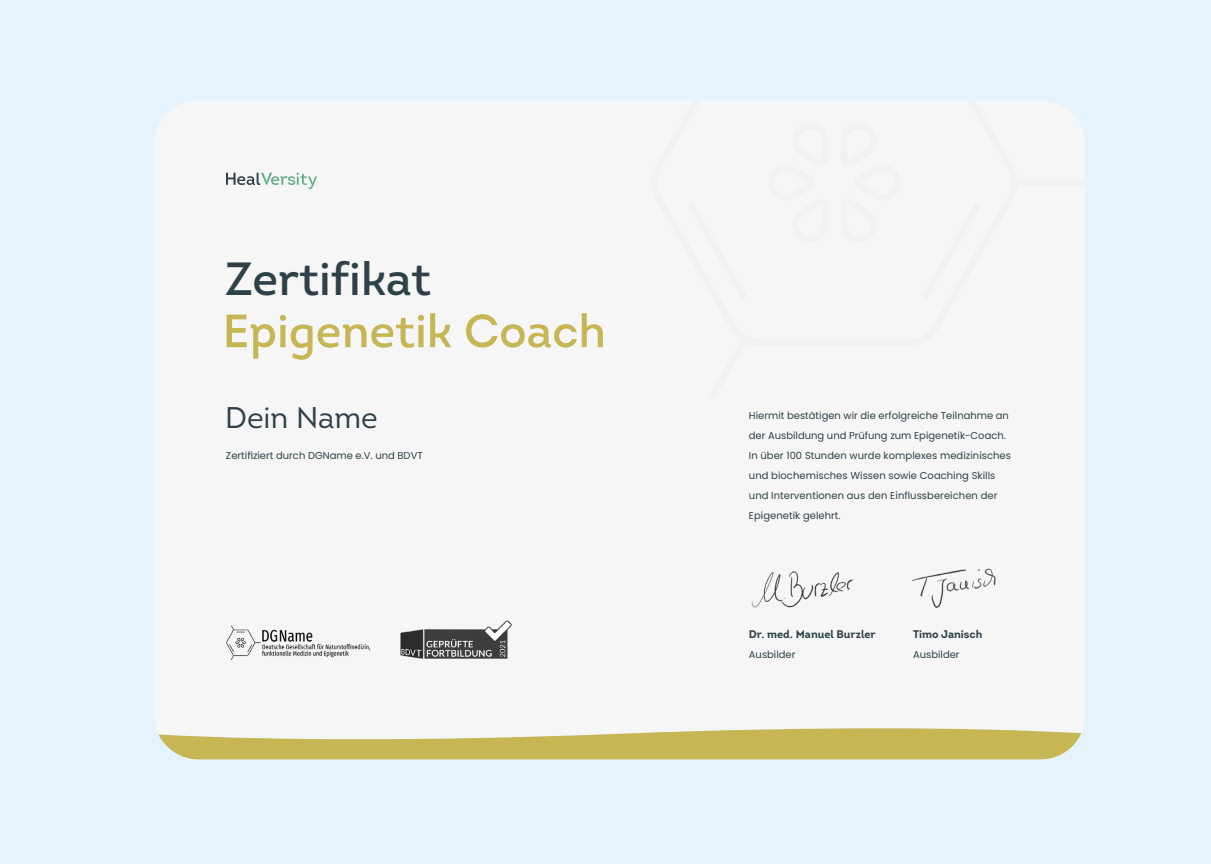
<style>
.page{position:relative;width:1211px;height:864px;background:#fff}
.page>*{position:absolute;margin:0;border:0;box-sizing:border-box;transform-origin:0 0}
.t1{font:46.38px "Intro";color:#2e4048}
.t2{font:29.93px "Intro";color:#2e4048}
.t3{font:700 11.03px "Intro";color:#2e4048}
.t4{font:9.97px/19.9px "Poppins";letter-spacing:.005em;color:#2e4048}
</style>
<div class="page">
<div style="left:0;top:0;width:1210px;height:863px;background:#e7f3fc"></div>
<div style="left:154px;top:101px;width:931px;height:627px;background:#f7f6f6"></div>
<svg style="left:226px;top:173px;width:91px;height:17px"></svg>
<svg style="left:156px;top:728px;width:927px;height:31px"></svg>
<svg style="left:226px;top:313px;width:377px;height:46px"></svg>
<img style="left:224px;top:622px;width:151px;height:40px">
<img style="left:400px;top:619px;width:111px;height:39px">
<img style="left:743px;top:564px;width:123px;height:48px">
<img style="left:907px;top:566px;width:92px;height:44px">
<div style="left:649px;top:101px;width:436px;height:297px;background:#f7f6f6"></div>
<div style="left:921px;top:202px;width:60px;height:97px;background:#f7f6f6"></div>
<div style="left:687px;top:202px;width:60px;height:97px;background:#f7f6f6"></div>
<div style="left:839px;top:121px;width:62px;height:123px;background:#f7f6f6"></div>
<div style="left:768px;top:119px;width:60px;height:125px;background:#f7f6f6"></div>
<p class="t1" style="left:225px;top:250px;width:208px">Zertifikat</p>
<p class="t2" style="left:225px;top:399px;width:154px">Dein Name</p>
<p class="t4" style="left:226px;top:445px;width:198px">Zertifiziert durch DGName e.V. und BDVT</p>
<p class="t4" style="left:749px;top:405px;width:264px">Hiermit bestätigen wir die erfolgreiche Teilnahme an der Ausbildung und Prüfung zum Epigenetik-Coach.<br>In über 100 Stunden wurde komplexes medizinisches und biochemisches Wissen sowie Coaching Skills und Interventionen aus den Einflussbereichen der Epigenetik gelehrt.</p>
<p class="t3" style="left:749px;top:627px;width:128px">Dr. med. Manuel Burzler</p>
<p class="t4" style="left:749px;top:644px;width:48px">Ausbilder</p>
<p class="t3" style="left:913px;top:627px;width:71px">Timo Janisch</p>
<p class="t4" style="left:913px;top:644px;width:48px">Ausbilder</p>
</div>
